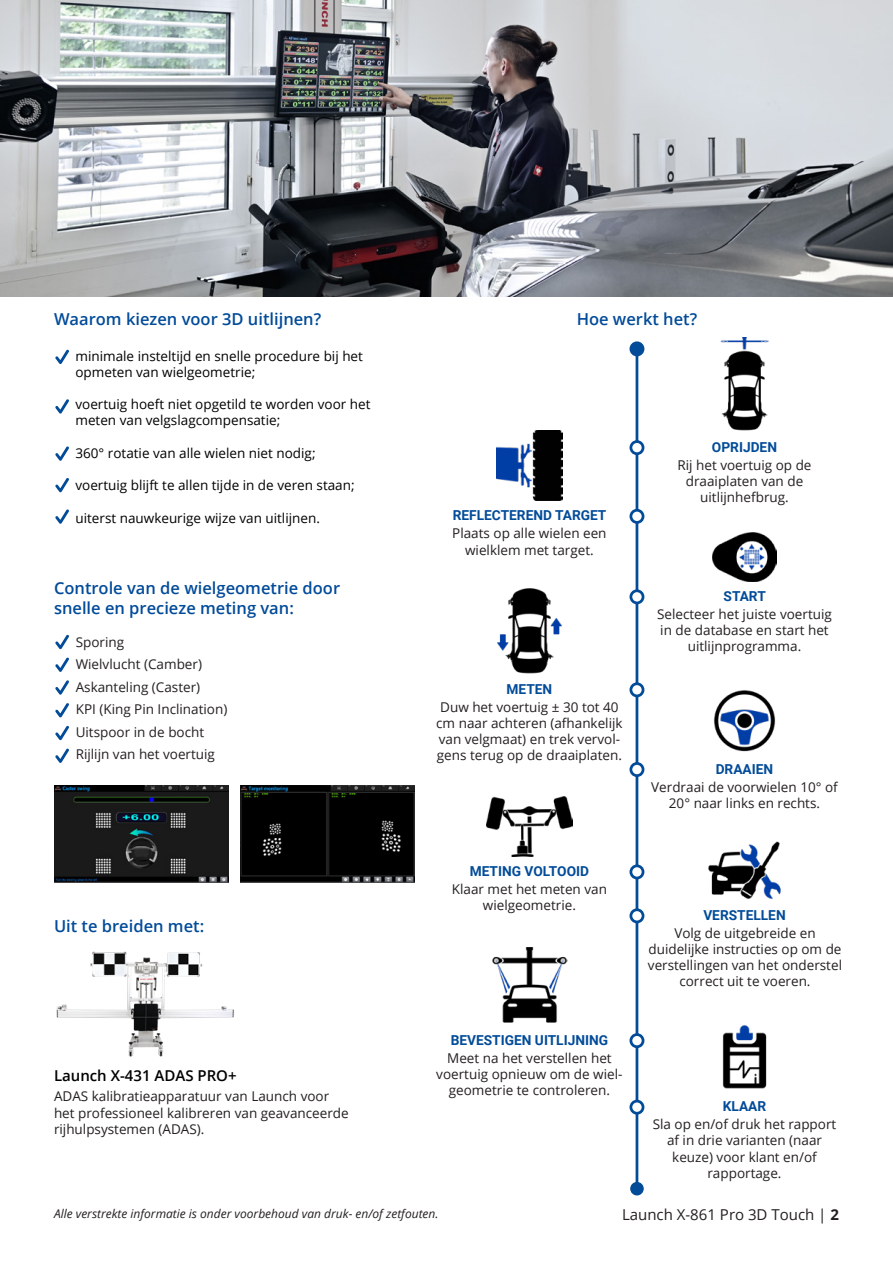
<style>
.page{position:relative;width:893px;height:1263px;background:#fff}
.page>*{position:absolute;margin:0;border:0;box-sizing:border-box;transform-origin:0 0}
.t1{font:600 16.5px/19.8px "Open Sans";color:#024b99}
.t2{font:15px "Open Sans";color:#231f20}
.t3{font:600 15px "Open Sans";color:#000}
.t4{font:700 13.65px "Roboto";color:#024b99}
.t5{font:13.5px/16.2px "Open Sans";color:#231f20;text-align:center}
.t6{font:13.5px "Open Sans";color:#000}
.t7{font:italic 12px "Open Sans";color:#231f20}
.s1{font-weight:700}
</style>
<div class="page">
<img style="left:0;top:0;width:893px;height:296px">
<img style="left:721px;top:338px;width:47px;height:93px">
<hr style="left:0;top:589px;width:1px;height:160px;background:#000">
<img style="left:496px;top:431px;width:66px;height:69px">
<img style="left:712px;top:533px;width:65px;height:48px">
<hr style="left:636px;top:343px;width:2px;height:841px;background:#024b99">
<div style="left:631px;top:343px;width:12px;height:12px;background:#024b99;border-radius:50%"></div>
<div style="left:629px;top:341px;width:15px;height:15px;border:3px solid #024b99;border-radius:50%"></div>
<div style="left:631px;top:510px;width:12px;height:12px;background:#fff;border-radius:50%"></div>
<div style="left:629px;top:509px;width:15px;height:15px;border:3px solid #024b99;border-radius:50%"></div>
<div style="left:631px;top:591px;width:12px;height:12px;background:#fff;border-radius:50%"></div>
<div style="left:629px;top:589px;width:15px;height:15px;border:3px solid #024b99;border-radius:50%"></div>
<div style="left:631px;top:684px;width:12px;height:12px;background:#fff;border-radius:50%"></div>
<div style="left:629px;top:682px;width:15px;height:15px;border:3px solid #024b99;border-radius:50%"></div>
<div style="left:631px;top:763px;width:12px;height:13px;background:#fff;border-radius:50%"></div>
<div style="left:629px;top:762px;width:15px;height:15px;border:3px solid #024b99;border-radius:50%"></div>
<div style="left:631px;top:1182px;width:12px;height:13px;background:#024b99;border-radius:50%"></div>
<div style="left:630px;top:1182px;width:14px;height:13px;border:1px solid #024b99;border-radius:50%"></div>
<img style="left:714px;top:690px;width:62px;height:62px">
<div style="left:631px;top:442px;width:12px;height:12px;background:#fff;border-radius:50%"></div>
<div style="left:629px;top:440px;width:15px;height:15px;border:3px solid #024b99;border-radius:50%"></div>
<div style="left:631px;top:866px;width:12px;height:12px;background:#fff;border-radius:50%"></div>
<div style="left:629px;top:864px;width:15px;height:15px;border:3px solid #024b99;border-radius:50%"></div>
<img style="left:722px;top:1025px;width:45px;height:64px">
<img style="left:708px;top:841px;width:73px;height:58px">
<img style="left:492px;top:947px;width:75px;height:76px">
<img style="left:487px;top:796px;width:85px;height:60px">
<div style="left:631px;top:910px;width:12px;height:12px;background:#fff;border-radius:50%"></div>
<div style="left:629px;top:908px;width:15px;height:15px;border:3px solid #024b99;border-radius:50%"></div>
<div style="left:631px;top:1034px;width:12px;height:13px;background:#fff;border-radius:50%"></div>
<div style="left:629px;top:1033px;width:15px;height:15px;border:3px solid #024b99;border-radius:50%"></div>
<div style="left:631px;top:1101px;width:12px;height:12px;background:#fff;border-radius:50%"></div>
<div style="left:629px;top:1100px;width:15px;height:14px;border:3px solid #024b99;border-radius:50%"></div>
<img style="left:497px;top:588px;width:65px;height:86px">
<img style="left:56px;top:952px;width:178px;height:105px">
<img style="left:55px;top:786px;width:173px;height:96px">
<img style="left:241px;top:786px;width:173px;height:96px">
<svg style="left:55px;top:635px;width:14px;height:14px"></svg>
<svg style="left:55px;top:658px;width:14px;height:14px"></svg>
<svg style="left:55px;top:680px;width:14px;height:15px"></svg>
<svg style="left:55px;top:703px;width:14px;height:14px"></svg>
<svg style="left:55px;top:726px;width:14px;height:14px"></svg>
<svg style="left:55px;top:749px;width:14px;height:14px"></svg>
<svg style="left:55px;top:350px;width:14px;height:14px"></svg>
<svg style="left:55px;top:399px;width:14px;height:15px"></svg>
<svg style="left:55px;top:446px;width:14px;height:15px"></svg>
<svg style="left:55px;top:478px;width:14px;height:14px"></svg>
<svg style="left:55px;top:509px;width:14px;height:15px"></svg>
<p class="t1" style="left:54px;top:309px;width:269px">Waarom kiezen voor 3D uitlijnen?</p>
<p class="t6" style="left:75px;top:346px;width:289px">minimale insteltijd en snelle procedure bij het</p>
<p class="t6" style="left:75px;top:363px;width:181px">opmeten van wielgeometrie;</p>
<p class="t6" style="left:75px;top:395px;width:296px">voertuig hoeft niet opgetild te worden voor het</p>
<p class="t6" style="left:75px;top:411px;width:206px">meten van velgslagcompensatie;</p>
<p class="t6" style="left:75px;top:444px;width:242px">360° rotatie van alle wielen niet nodig;</p>
<p class="t6" style="left:75px;top:476px;width:281px">voertuig blijft te allen tijde in de veren staan;</p>
<p class="t6" style="left:75px;top:508px;width:246px">uiterst nauwkeurige wijze van uitlijnen.</p>
<p class="t1" style="left:54px;top:578px;width:288px">Controle van de wielgeometrie door snelle en precieze meting van:</p>
<p class="t5" style="left:76px;top:633px;width:50px">Sporing</p>
<p class="t5" style="left:76px;top:656px;width:128px">Wielvlucht (Camber)</p>
<p class="t5" style="left:76px;top:678px;width:126px">Askanteling (Caster)</p>
<p class="t5" style="left:76px;top:701px;width:153px">KPI (King Pin Inclination)</p>
<p class="t5" style="left:76px;top:723px;width:130px">Uitspoor in de bocht</p>
<p class="t5" style="left:76px;top:746px;width:141px">Rijlijn van het voertuig</p>
<p class="t1" style="left:54px;top:915px;width:152px">Uit te breiden met:</p>
<p class="t3" style="left:54px;top:1065px;width:184px">Launch X-431 ADAS PRO+</p>
<p class="t5" style="left:54px;top:1088px;width:277px">ADAS kalibratieapparatuur van Launch voor</p>
<p class="t5" style="left:54px;top:1104px;width:296px">het professioneel kalibreren van geavanceerde</p>
<p class="t5" style="left:54px;top:1120px;width:152px">rijhulpsystemen (ADAS).</p>
<p class="t1" style="left:577px;top:309px;width:122px">Hoe werkt het?</p>
<p class="t4" style="left:712px;top:437px;width:67px">OPRIJDEN</p>
<p class="t4" style="left:453px;top:506px;width:155px">REFLECTEREND TARGET</p>
<p class="t5" style="left:452px;top:525px;width:156px">Plaats op alle wielen een wielklem met target.</p>
<p class="t4" style="left:506px;top:679px;width:47px">METEN</p>
<p class="t5" style="left:436px;top:698px;width:188px;text-align:left">Duw het voertuig ± 30 tot 40 cm naar achteren (afhankelijk van velgmaat) en trek vervol&shy;gens terug op de draaiplaten.</p>
<p class="t4" style="left:470px;top:862px;width:121px">METING VOLTOOID</p>
<p class="t5" style="left:452px;top:881px;width:157px">Klaar met het meten van</p>
<p class="t5" style="left:483px;top:897px;width:95px">wielgeometrie.</p>
<p class="t4" style="left:451px;top:1030px;width:159px">BEVESTIGEN UITLIJNING</p>
<p class="t5" style="left:436px;top:1049px;width:188px">Meet na het verstellen het voertuig opnieuw om de wiel&shy;geometrie te controleren.</p>
<p class="t5" style="left:677px;top:456px;width:135px">Rij het voertuig op de draaiplaten van de uitlijnhefbrug.</p>
<p class="t4" style="left:724px;top:586px;width:44px">START</p>
<p class="t5" style="left:657px;top:605px;width:176px">Selecteer het juiste voertuig in de database en start het uitlijnprogramma.</p>
<p class="t4" style="left:716px;top:759px;width:59px">DRAAIEN</p>
<p class="t5" style="left:651px;top:778px;width:188px">Verdraai de voorwielen 10° of<br>20° naar links en rechts.</p>
<p class="t4" style="left:703px;top:905px;width:84px">VERSTELLEN</p>
<p class="t5" style="left:648px;top:924px;width:196px">Volg de uitgebreide en duidelijke instructies op om de verstellingen van het onderstel correct uit te voeren.</p>
<p class="t4" style="left:723px;top:1097px;width:45px">KLAAR</p>
<p class="t5" style="left:653px;top:1116px;width:185px">Sla op en/of druk het rapport af in drie varianten (naar keuze) voor klant en/of rapportage.</p>
<p class="t7" style="left:54px;top:1205px;width:386px">Alle verstrekte informatie is onder voorbehoud van druk- en/of zetfouten.</p>
<p class="t2" style="left:622px;top:1205px;width:218px">Launch X-861 Pro 3D Touch | <span class="s1">2</span></p>
</div>
